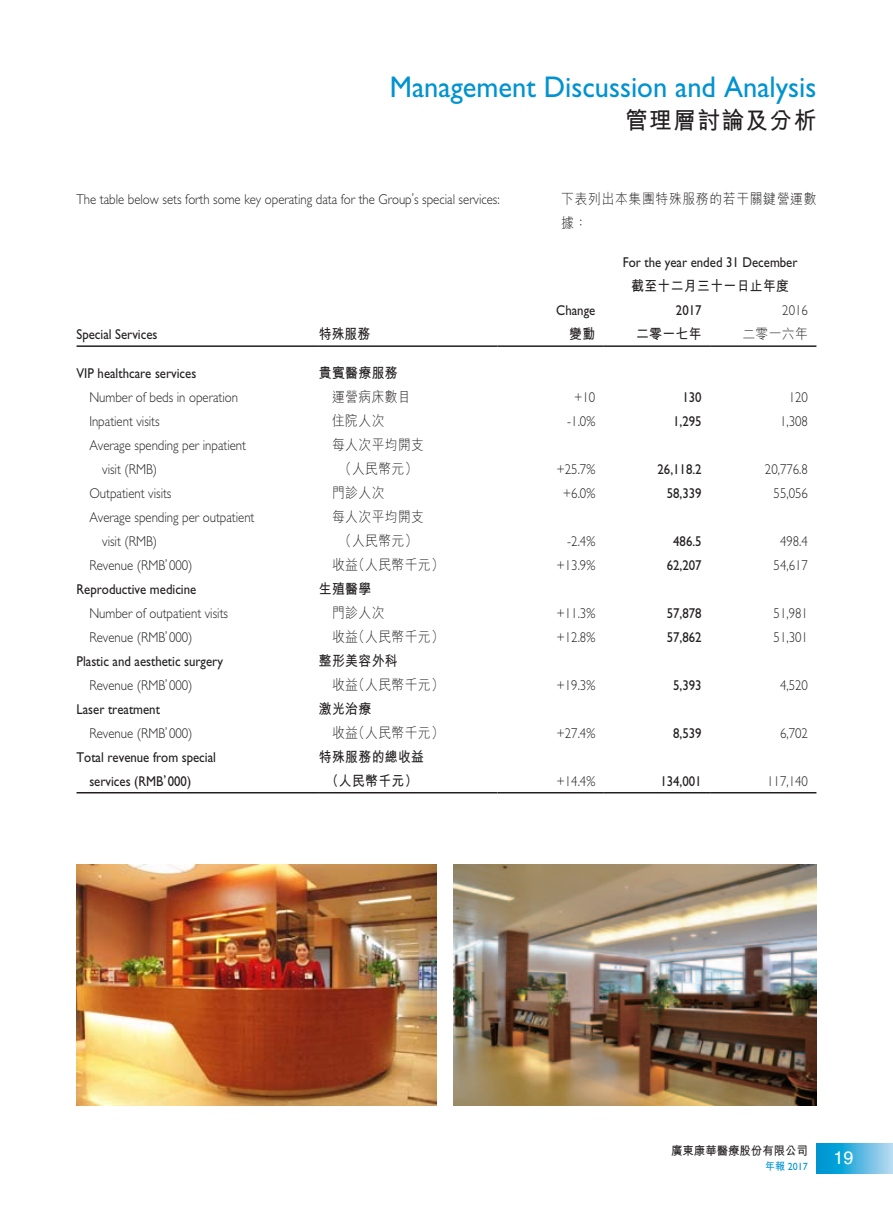
<style>
.page{position:relative;width:893px;height:1212px;background:#fff}
.page>*{position:absolute;margin:0;border:0;box-sizing:border-box;transform-origin:0 0}
.t1{font:30px "Gill Sans Std";color:#0093d0;scale:.95 1}
.t2{font:700 24px "M Hei HK";letter-spacing:.055em;color:#231f20;scale:.95 1}
.t3{font:18px "Helvetica LT Std";color:#fff}
._1__內文{font:300 14.25px "Gill Sans Std";color:#231f20;scale:.9 1}
._1__內文-2{font:14.25px "Gill Sans Std";color:#231f20;scale:.9 1}
._6__內文-C{font:300 14.25px "M Hei HK";letter-spacing:.03em;color:#231f20;scale:.9 1}
._6__內文-C-2{font:700 14.25px "M Hei HK";letter-spacing:.03em;color:#231f20;scale:.9 1}
._6__內文-C-3{font:300 14.25px/24px "M Hei HK";letter-spacing:.05em;color:#231f20;scale:.9 1}
._1__內文-3{font:700 14.25px "M Hei HK";color:#231f20;scale:.9 1}
.t4{font:700 12px "M Hei HK";color:#231f20;scale:.95 1}
.t5{font:10.5px "Gill Sans Std";color:#0093d0;scale:.95 1}
.s1{font-family:"M Hei HK";font-weight:700}
</style>
<div class="page">
<svg style="left:816px;top:1144px;width:77px;height:30px;background:#46b3e0"></svg>
<hr style="left:77px;top:345px;width:242px;height:2px;background:#231f20">
<hr style="left:319px;top:345px;width:178px;height:2px;background:#231f20">
<hr style="left:497px;top:345px;width:107px;height:2px;background:#231f20">
<hr style="left:604px;top:345px;width:106px;height:2px;background:#231f20">
<hr style="left:710px;top:345px;width:106px;height:2px;background:#231f20">
<hr style="left:77px;top:792px;width:242px;height:1px;background:#231f20">
<hr style="left:319px;top:792px;width:178px;height:1px;background:#231f20">
<hr style="left:497px;top:792px;width:107px;height:1px;background:#231f20">
<hr style="left:604px;top:792px;width:106px;height:1px;background:#231f20">
<hr style="left:710px;top:792px;width:106px;height:1px;background:#231f20">
<img style="left:453px;top:864px;width:363px;height:242px">
<img style="left:77px;top:864px;width:359px;height:241px">
<h1 class="t1" style="left:390px;top:70px;width:451px">Management Discussion and Analysis</h1>
<h2 class="t2" style="left:625px;top:102px;width:203px">管理層討論及分析</h2>
<p class="_1__內文" style="left:77px;top:191px;width:472px">The table below sets forth some key operating data for the Group’s special services:</p>
<p class="_6__內文-C-3" style="left:561px;top:187px;width:285px">下表列出本集團特殊服務的若干關鍵營運數據：</p>
<p class="_1__內文-2" style="left:623px;top:254px;width:196px">For the year ended 31 December</p>
<p class="_6__內文-C-2" style="left:631px;top:275px;width:177px">截至十二月三十一日止年度</p>
<p class="_1__內文-2" style="left:556px;top:302px;width:45px">Change</p>
<p class="_1__內文-2" style="left:676px;top:302px;width:30px">2017</p>
<p class="_1__內文" style="left:782px;top:302px;width:30px">2016</p>
<p class="_1__內文-2" style="left:77px;top:326px;width:91px">Special Services</p>
<p class="_1__內文-3" style="left:319px;top:323px;width:59px">特殊服務</p>
<p class="_6__內文-C-2" style="left:569px;top:323px;width:30px">變動</p>
<p class="_6__內文-C-2" style="left:636px;top:323px;width:74px">二零一七年</p>
<p class="_6__內文-C" style="left:742px;top:327px;width:74px">二零一六年</p>
<p class="_1__內文-2" style="left:77px;top:365px;width:135px">VIP healthcare services</p>
<p class="_6__內文-C-2" style="left:319px;top:362px;width:89px">貴賓醫療服務</p>
<p class="_1__內文" style="left:89px;top:389px;width:167px">Number of beds in operation</p>
<p class="_6__內文-C" style="left:332px;top:389px;width:89px">運營病床數目</p>
<p class="_1__內文" style="left:574px;top:389px;width:25px">+10</p>
<p class="_1__內文-2" style="left:682px;top:389px;width:23px">130</p>
<p class="_1__內文" style="left:789px;top:389px;width:23px">120</p>
<p class="_1__內文" style="left:89px;top:413px;width:80px">Inpatient visits</p>
<p class="_6__內文-C" style="left:332px;top:413px;width:60px">住院人次</p>
<p class="_1__內文" style="left:567px;top:413px;width:33px">-1.0%</p>
<p class="_1__內文-2" style="left:673px;top:413px;width:33px">1,295</p>
<p class="_1__內文" style="left:780px;top:413px;width:33px">1,308</p>
<p class="_1__內文" style="left:89px;top:437px;width:176px">Average spending per inpatient</p>
<p class="_1__內文" style="left:102px;top:461px;width:63px">visit (RMB)</p>
<p class="_6__內文-C" style="left:332px;top:437px;width:104px">每人次平均開支</p>
<p class="_6__內文-C" style="left:339px;top:461px;width:89px">（人民幣元）</p>
<p class="_1__內文" style="left:556px;top:461px;width:45px">+25.7%</p>
<p class="_1__內文-2" style="left:657px;top:461px;width:50px">26,118.2</p>
<p class="_1__內文" style="left:765px;top:461px;width:49px">20,776.8</p>
<p class="_1__內文" style="left:89px;top:485px;width:93px">Outpatient visits</p>
<p class="_6__內文-C" style="left:332px;top:485px;width:60px">門診人次</p>
<p class="_1__內文" style="left:563px;top:485px;width:38px">+6.0%</p>
<p class="_1__內文-2" style="left:667px;top:485px;width:40px">58,339</p>
<p class="_1__內文" style="left:774px;top:485px;width:40px">55,056</p>
<p class="_1__內文" style="left:89px;top:509px;width:185px">Average spending per outpatient</p>
<p class="_1__內文" style="left:102px;top:533px;width:63px">visit (RMB)</p>
<p class="_6__內文-C" style="left:332px;top:509px;width:104px">每人次平均開支</p>
<p class="_6__內文-C" style="left:339px;top:533px;width:89px">（人民幣元）</p>
<p class="_1__內文" style="left:567px;top:533px;width:33px">-2.4%</p>
<p class="_1__內文-2" style="left:673px;top:533px;width:33px">486.5</p>
<p class="_1__內文" style="left:780px;top:533px;width:33px">498.4</p>
<p class="_1__內文" style="left:89px;top:557px;width:116px">Revenue (RMB’000)</p>
<p class="_6__內文-C" style="left:332px;top:557px;width:126px">收益（人民幣千元）</p>
<p class="_1__內文" style="left:556px;top:557px;width:45px">+13.9%</p>
<p class="_1__內文-2" style="left:667px;top:557px;width:40px">62,207</p>
<p class="_1__內文" style="left:774px;top:557px;width:40px">54,617</p>
<p class="_1__內文-2" style="left:77px;top:581px;width:135px">Reproductive medicine</p>
<p class="_6__內文-C-2" style="left:319px;top:578px;width:60px">生殖醫學</p>
<p class="_1__內文" style="left:89px;top:605px;width:156px">Number of outpatient visits</p>
<p class="_6__內文-C" style="left:332px;top:605px;width:60px">門診人次</p>
<p class="_1__內文" style="left:556px;top:605px;width:45px">+11.3%</p>
<p class="_1__內文-2" style="left:667px;top:605px;width:40px">57,878</p>
<p class="_1__內文" style="left:774px;top:605px;width:40px">51,981</p>
<p class="_1__內文" style="left:89px;top:629px;width:116px">Revenue (RMB’000)</p>
<p class="_6__內文-C" style="left:332px;top:629px;width:126px">收益（人民幣千元）</p>
<p class="_1__內文" style="left:556px;top:629px;width:45px">+12.8%</p>
<p class="_1__內文-2" style="left:667px;top:629px;width:40px">57,862</p>
<p class="_1__內文" style="left:774px;top:629px;width:40px">51,301</p>
<p class="_1__內文-2" style="left:77px;top:653px;width:164px">Plastic and aesthetic surgery</p>
<p class="_6__內文-C-2" style="left:319px;top:650px;width:89px">整形美容外科</p>
<p class="_1__內文" style="left:89px;top:677px;width:116px">Revenue (RMB’000)</p>
<p class="_6__內文-C" style="left:332px;top:677px;width:126px">收益（人民幣千元）</p>
<p class="_1__內文" style="left:556px;top:677px;width:45px">+19.3%</p>
<p class="_1__內文-2" style="left:673px;top:677px;width:33px">5,393</p>
<p class="_1__內文" style="left:780px;top:677px;width:33px">4,520</p>
<p class="_1__內文-2" style="left:77px;top:701px;width:94px">Laser treatment</p>
<p class="_6__內文-C-2" style="left:319px;top:698px;width:60px">激光治療</p>
<p class="_1__內文" style="left:89px;top:725px;width:116px">Revenue (RMB’000)</p>
<p class="_6__內文-C" style="left:332px;top:725px;width:126px">收益（人民幣千元）</p>
<p class="_1__內文" style="left:556px;top:725px;width:45px">+27.4%</p>
<p class="_1__內文-2" style="left:673px;top:725px;width:33px">8,539</p>
<p class="_1__內文" style="left:780px;top:725px;width:33px">6,702</p>
<p class="_1__內文-2" style="left:77px;top:749px;width:156px">Total revenue from special</p>
<p class="_1__內文-2" style="left:89px;top:773px;width:115px">services (RMB’000)</p>
<p class="_6__內文-C-2" style="left:319px;top:746px;width:118px">特殊服務的總收益</p>
<p class="_6__內文-C-2" style="left:326px;top:770px;width:104px">（人民幣千元）</p>
<p class="_1__內文" style="left:556px;top:773px;width:45px">+14.4%</p>
<p class="_1__內文-2" style="left:660px;top:773px;width:47px">134,001</p>
<p class="_1__內文" style="left:767px;top:773px;width:47px">117,140</p>
<p class="t4" style="left:671px;top:1142px;width:145px">廣東康華醫療股份有限公司</p>
<p class="t5" style="left:765px;top:1161px;width:46px"><span class="s1">年報</span> 2017</p>
<p class="t3" style="left:833px;top:1147px;width:21px">19</p>
</div>
